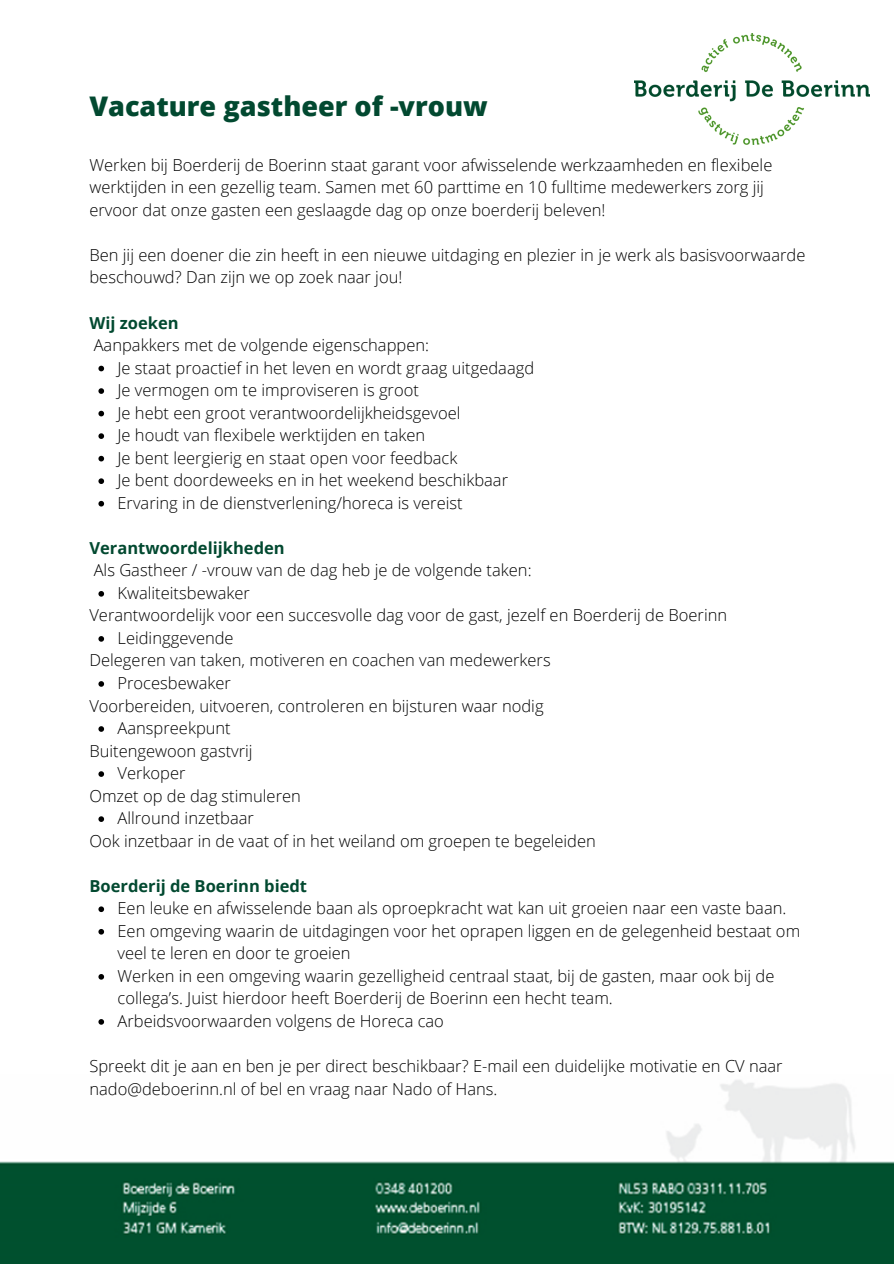
<style>
.page{position:relative;width:894px;height:1264px;background:#fff}
.page>*{position:absolute;margin:0;border:0;box-sizing:border-box;transform-origin:0 0}
.t1{font:800 27px "Open Sans";color:#024930}
.t2{font:300 16.5px/22.5px "Open Sans";color:#000}
.t3{font:700 16.5px "Open Sans";color:#024930}
</style>
<div class="page">
<img style="left:634px;top:34px;width:234px;height:110px">
<img style="left:0;top:1080px;width:893px;height:183px">
<svg style="left:98px;top:366px;width:6px;height:5px"></svg>
<svg style="left:98px;top:388px;width:6px;height:6px"></svg>
<svg style="left:98px;top:411px;width:6px;height:5px"></svg>
<svg style="left:98px;top:433px;width:6px;height:6px"></svg>
<svg style="left:98px;top:456px;width:6px;height:5px"></svg>
<svg style="left:98px;top:478px;width:6px;height:6px"></svg>
<svg style="left:98px;top:501px;width:6px;height:5px"></svg>
<svg style="left:98px;top:591px;width:6px;height:5px"></svg>
<svg style="left:98px;top:636px;width:6px;height:5px"></svg>
<svg style="left:98px;top:681px;width:6px;height:5px"></svg>
<svg style="left:98px;top:726px;width:6px;height:5px"></svg>
<svg style="left:98px;top:771px;width:6px;height:6px"></svg>
<svg style="left:98px;top:816px;width:6px;height:6px"></svg>
<svg style="left:98px;top:906px;width:6px;height:6px"></svg>
<svg style="left:98px;top:929px;width:6px;height:5px"></svg>
<svg style="left:98px;top:974px;width:6px;height:5px"></svg>
<svg style="left:98px;top:1019px;width:6px;height:5px"></svg>
<p class="t1" style="left:89px;top:87px;width:399px">Vacature gastheer of -vrouw</p>
<p class="t2" style="left:89px;top:153px;width:684px">Werken bij Boerderij de Boerinn staat garant voor afwisselende werkzaamheden en flexibele werktijden in een gezellig team. Samen met 60 parttime en 10 fulltime medewerkers zorg jij ervoor dat onze gasten een geslaagde dag op onze boerderij beleven!</p>
<p class="t2" style="left:89px;top:243px;width:717px">Ben jij een doener die zin heeft in een nieuwe uitdaging en plezier in je werk als basisvoorwaarde beschouwd? Dan zijn we op zoek naar jou!</p>
<p class="t3" style="left:89px;top:311px;width:91px">Wij zoeken</p>
<p class="t2" style="left:94px;top:333px;width:337px">Aanpakkers met de volgende eigenschappen:</p>
<p class="t2" style="left:117px;top:356px;width:418px">Je staat proactief in het leven en wordt graag uitgedaagd</p>
<p class="t2" style="left:117px;top:378px;width:303px">Je vermogen om te improviseren is groot</p>
<p class="t2" style="left:117px;top:401px;width:344px">Je hebt een groot verantwoordelijkheidsgevoel</p>
<p class="t2" style="left:117px;top:423px;width:309px">Je houdt van flexibele werktijden en taken</p>
<p class="t2" style="left:117px;top:446px;width:341px">Je bent leergierig en staat open voor feedback</p>
<p class="t2" style="left:117px;top:468px;width:392px">Je bent doordeweeks en in het weekend beschikbaar</p>
<p class="t2" style="left:117px;top:491px;width:346px">Ervaring in de dienstverlening/horeca is vereist</p>
<p class="t3" style="left:89px;top:536px;width:197px">Verantwoordelijkheden</p>
<p class="t2" style="left:94px;top:558px;width:439px">Als Gastheer / -vrouw van de dag heb je de volgende taken:</p>
<p class="t2" style="left:89px;top:603px;width:639px">Verantwoordelijk voor een succesvolle dag voor de gast, jezelf en Boerderij de Boerinn</p>
<p class="t2" style="left:89px;top:649px;width:462px">Delegeren van taken, motiveren en coachen van medewerkers</p>
<p class="t2" style="left:89px;top:694px;width:455px">Voorbereiden, uitvoeren, controleren en bijsturen waar nodig</p>
<p class="t2" style="left:89px;top:739px;width:165px">Buitengewoon gastvrij</p>
<p class="t2" style="left:89px;top:784px;width:213px">Omzet op de dag stimuleren</p>
<p class="t2" style="left:89px;top:829px;width:508px">Ook inzetbaar in de vaat of in het weiland om groepen te begeleiden</p>
<p class="t3" style="left:89px;top:874px;width:219px">Boerderij de Boerinn biedt</p>
<p class="t2" style="left:117px;top:581px;width:134px">Kwaliteitsbewaker</p>
<p class="t2" style="left:117px;top:626px;width:118px">Leidinggevende</p>
<p class="t2" style="left:117px;top:671px;width:115px">Procesbewaker</p>
<p class="t2" style="left:117px;top:716px;width:115px">Aanspreekpunt</p>
<p class="t2" style="left:117px;top:761px;width:69px">Verkoper</p>
<p class="t2" style="left:117px;top:806px;width:138px">Allround inzetbaar</p>
<p class="t2" style="left:117px;top:896px;width:670px">Een leuke en afwisselende baan als oproepkracht wat kan uit groeien naar een vaste baan.</p>
<p class="t2" style="left:117px;top:919px;width:684px">Een omgeving waarin de uitdagingen voor het oprapen liggen en de gelegenheid bestaat om veel te leren en door te groeien</p>
<p class="t2" style="left:117px;top:964px;width:658px">Werken in een omgeving waarin gezelligheid centraal staat, bij de gasten, maar ook bij de collega’s. Juist hierdoor heeft Boerderij de Boerinn een hecht team.</p>
<p class="t2" style="left:117px;top:1009px;width:328px">Arbeidsvoorwaarden volgens de Horeca cao</p>
<p class="t2" style="left:89px;top:1054px;width:694px">Spreekt dit je aan en ben je per direct beschikbaar? E-mail een duidelijke motivatie en CV naar nado@deboerinn.nl of bel en vraag naar Nado of Hans.</p>
</div>
